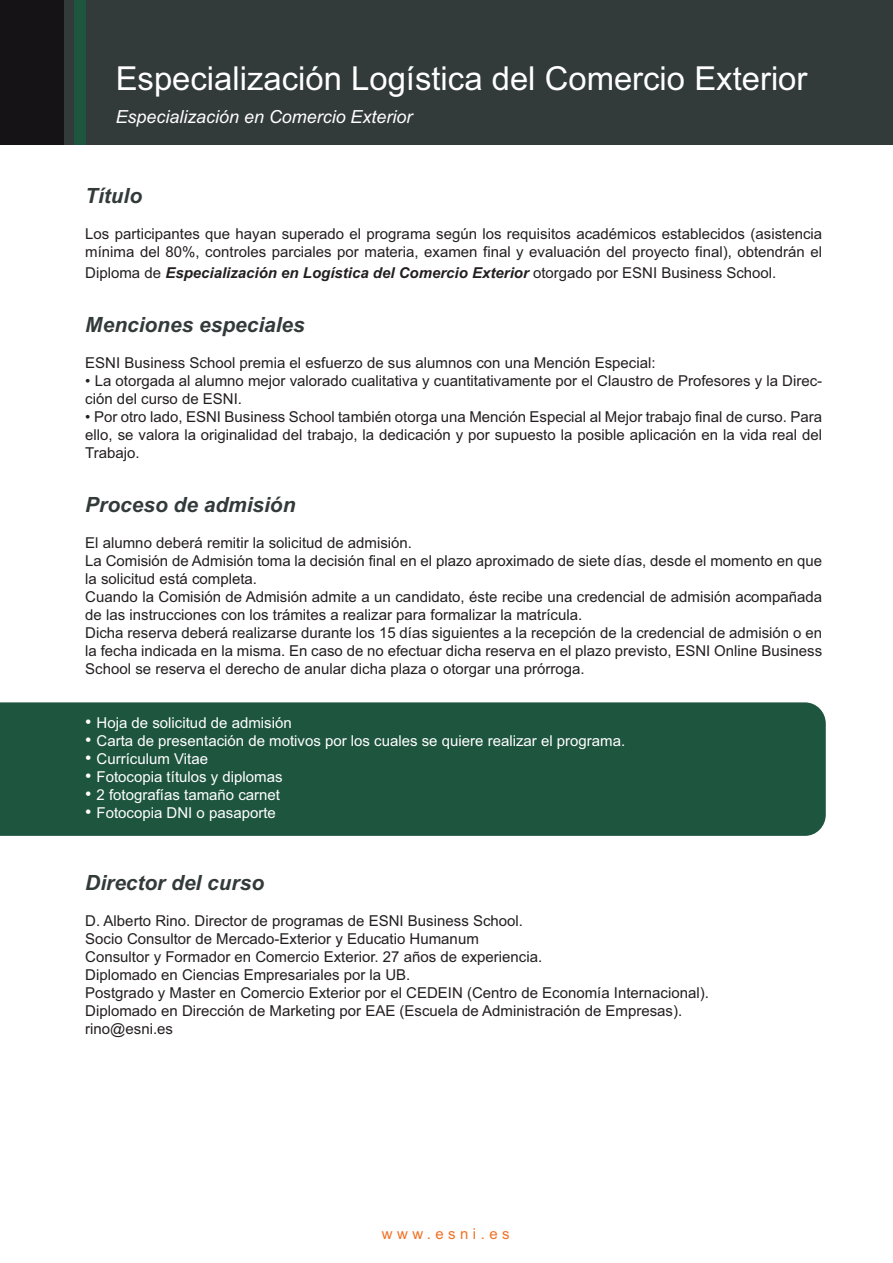
<style>
.page{position:relative;width:893px;height:1263px;background:#fff}
.page>*{position:absolute;margin:0;border:0;box-sizing:border-box;transform-origin:0 0}
.t1{font:33px "Arial";color:#fff}
.t2{font:italic 700 21px "Arial";color:#333b3a}
.t3{font:italic 18px "Arial";color:#fff}
.t4{font:15px/18px "Arial";color:#231f20}
.t5{font:15px "Arial";color:#fff}
.t6{font:italic 700 15px "Arial";color:#231f20}
.t7{font:15px "Arial";letter-spacing:.3em;color:#f27024}
.s1{font-weight:400;font-style:normal}
.s2{font-size:18px}
</style>
<div class="page">
<div style="left:0;top:702px;width:826px;height:134px;background:#1e553f"></div>
<div style="left:0;top:0;width:893px;height:144px;background:#333b3a"></div>
<div style="left:0;top:0;width:64px;height:144px;background:#161317"></div>
<div style="left:74px;top:0;width:11px;height:144px;background:#1e553f"></div>
<h1 class="t1" style="left:116px;top:57px;width:693px">Especialización Logística del Comercio Exterior</h1>
<p class="t3" style="left:116px;top:105px;width:298px">Especialización en Comercio Exterior</p>
<h2 class="t2" style="left:85px;top:182px;width:58px">Título</h2>
<p class="t4" style="left:85px;top:225px;width:738px">Los participantes que hayan superado el programa según los requisitos académicos establecidos (asistencia mínima del 80%, controles parciales por materia, examen final y evaluación del proyecto final), obtendrán el</p>
<p class="t6" style="left:85px;top:263px;width:693px"><span class="s1">Diploma de</span> Especialización en Logística del Comercio Exterior <span class="s1">otorgado por ESNI Business School.</span></p>
<h2 class="t2" style="left:85px;top:311px;width:221px">Menciones especiales</h2>
<p class="t4" style="left:85px;top:354px;width:572px">ESNI Business School premia el esfuerzo de sus alumnos con una Mención Especial:</p>
<p class="t4" style="left:85px;top:372px;width:738px">• La otorgada al alumno mejor valorado cualitativa y cuantitativamente por el Claustro de Profesores y la Direc&shy;ción del curso de ESNI.</p>
<p class="t4" style="left:85px;top:408px;width:738px;text-align:justify">• Por otro lado, ESNI Business School también otorga una Mención Especial al Mejor trabajo final de curso. Para ello, se valora la originalidad del trabajo, la dedicación y por supuesto la posible aplicación en la vida real del Trabajo.</p>
<h2 class="t2" style="left:85px;top:491px;width:212px">Proceso de admisión</h2>
<p class="t4" style="left:85px;top:534px;width:738px">El alumno deberá remitir la solicitud de admisión.<br>La Comisión de Admisión toma la decisión final en el plazo aproximado de siete días, desde el momento en que la solicitud está completa.<br>Cuando la Comisión de Admisión admite a un candidato, éste recibe una credencial de admisión acompañada de las instrucciones con los trámites a realizar para formalizar la matrícula.<br>Dicha reserva deberá realizarse durante los 15 días siguientes a la recepción de la credencial de admisión o en la fecha indicada en la misma. En caso de no efectuar dicha reserva en el plazo previsto, ESNI Online Business School se reserva el derecho de anular dicha plaza o otorgar una prórroga.</p>
<p class="t5" style="left:85px;top:713px;width:208px"><span class="s2">•</span> Hoja de solicitud de admisión</p>
<p class="t5" style="left:85px;top:731px;width:541px"><span class="s2">•</span> Carta de presentación de motivos por los cuales se quiere realizar el programa.</p>
<p class="t5" style="left:85px;top:749px;width:124px"><span class="s2">•</span> Currículum Vitae</p>
<p class="t5" style="left:85px;top:767px;width:199px"><span class="s2">•</span> Fotocopia títulos y diplomas</p>
<p class="t5" style="left:85px;top:785px;width:196px"><span class="s2">•</span> 2 fotografías tamaño carnet</p>
<p class="t5" style="left:85px;top:803px;width:192px"><span class="s2">•</span> Fotocopia DNI o pasaporte</p>
<h2 class="t2" style="left:85px;top:869px;width:180px">Director del curso</h2>
<p class="t4" style="left:85px;top:912px;width:625px">D. Alberto Rino. Director de programas de ESNI Business School.<br>Socio Consultor de Mercado-Exterior y Educatio Humanum<br>Consultor y Formador en Comercio Exterior. 27 años de experiencia.<br>Diplomado en Ciencias Empresariales por la UB.<br>Postgrado y Master en Comercio Exterior por el CEDEIN (Centro de Economía Internacional).<br>Diplomado en Dirección de Marketing por EAE (Escuela de Administración de Empresas). rino@esni.es</p>
<p class="t7" style="left:382px;top:1223px;width:129px">www.esni.es</p>
</div>
